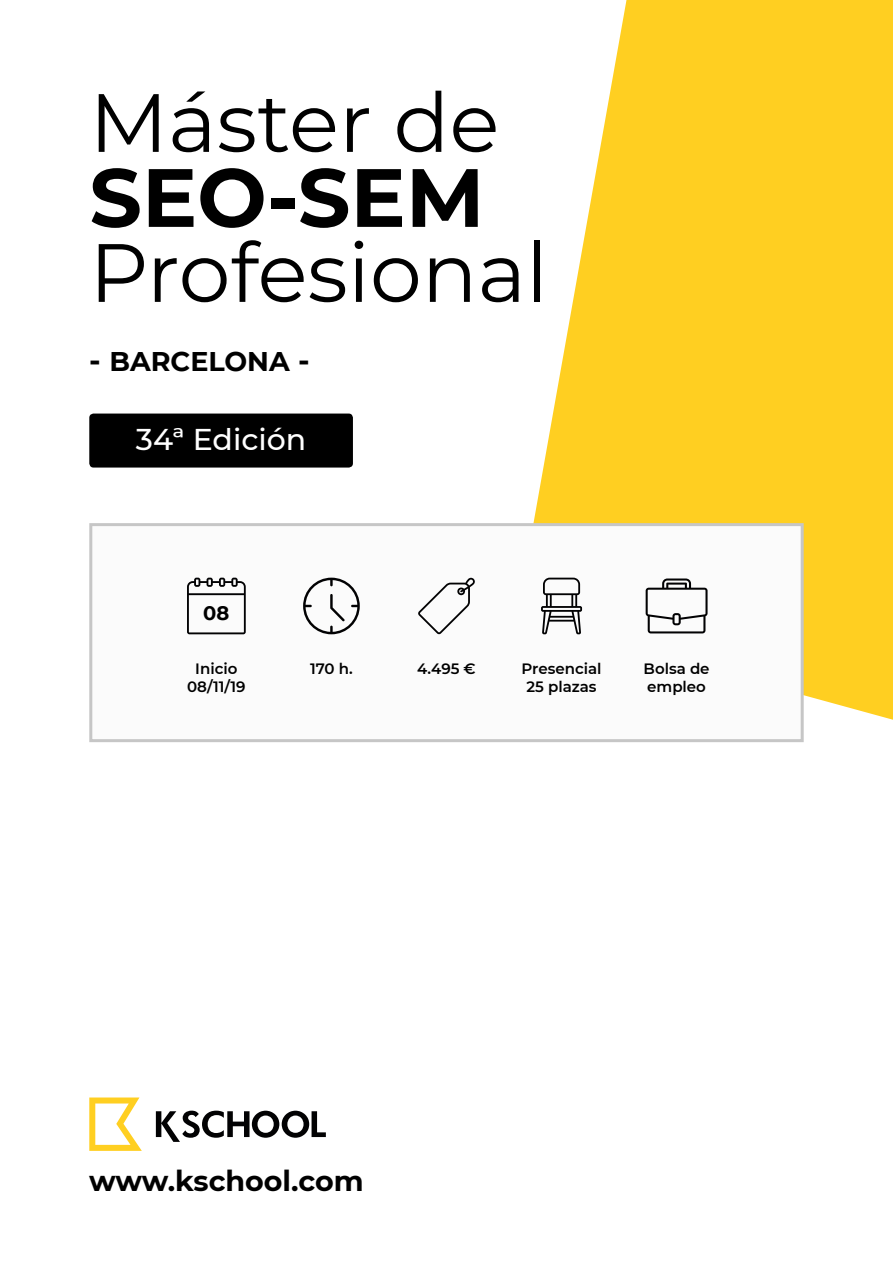
<style>
.page{position:relative;width:893px;height:1263px;background:#fff}
.page>*{position:absolute;margin:0;border:0;box-sizing:border-box;transform-origin:0 0}
.t1{font:82.5px "Montserrat";color:#000}
.t2{font:700 82.5px "Montserrat";color:#000}
.t3{font:500 30px "Montserrat";color:#fff}
.t4{font:700 28.5px "Montserrat";color:#000}
.t5{font:700 27px "Montserrat";color:#000}
.t6{font:700 19.5px "Montserrat";color:#000}
.t7{font:600 15px/18px "Montserrat";color:#000;text-align:center}
.s1{font-size:30px}
</style>
<div class="page">
<svg style="left:533px;top:0;width:360px;height:720px;background:#ffd53d"></svg>
<svg style="left:89px;top:1097px;width:53px;height:54px"></svg>
<svg style="left:156px;top:1110px;width:170px;height:32px"></svg>
<div style="left:89px;top:414px;width:264px;height:54px;background:#000;border-radius:4px"></div>
<div style="left:89px;top:523px;width:715px;height:219px;background:#fbfbfb;border:3px solid #c6c6c6"></div>
<svg style="left:303px;top:578px;width:57px;height:56px"></svg>
<svg style="left:541px;top:578px;width:41px;height:56px"></svg>
<svg style="left:646px;top:578px;width:62px;height:55px"></svg>
<svg style="left:187px;top:578px;width:59px;height:56px"></svg>
<svg style="left:418px;top:578px;width:57px;height:56px"></svg>
<h1 class="t1" style="left:89px;top:66px;width:412px">Máster de</h1>
<h1 class="t2" style="left:89px;top:138px;width:397px">SEO-SEM</h1>
<h1 class="t1" style="left:89px;top:216px;width:461px">Profesional</h1>
<h3 class="t5" style="left:89px;top:342px;width:222px"><span class="s1">-</span> BARCELONA <span class="s1">-</span></h3>
<h2 class="t3" style="left:136px;top:419px;width:172px">34ª Edición</h2>
<h3 class="t6" style="left:203px;top:599px;width:28px">08</h3>
<p class="t7" style="left:187px;top:659px;width:60px">Inicio<br>08/11/19</p>
<p class="t7" style="left:310px;top:659px;width:44px">170 h.</p>
<p class="t7" style="left:417px;top:659px;width:60px">4.495 €</p>
<p class="t7" style="left:521px;top:659px;width:82px">Presencial<br>25 plazas</p>
<p class="t7" style="left:644px;top:659px;width:68px;text-align:left">Bolsa de empleo</p>
<h3 class="t4" style="left:89px;top:1160px;width:276px">www.kschool.com</h3>
</div>
